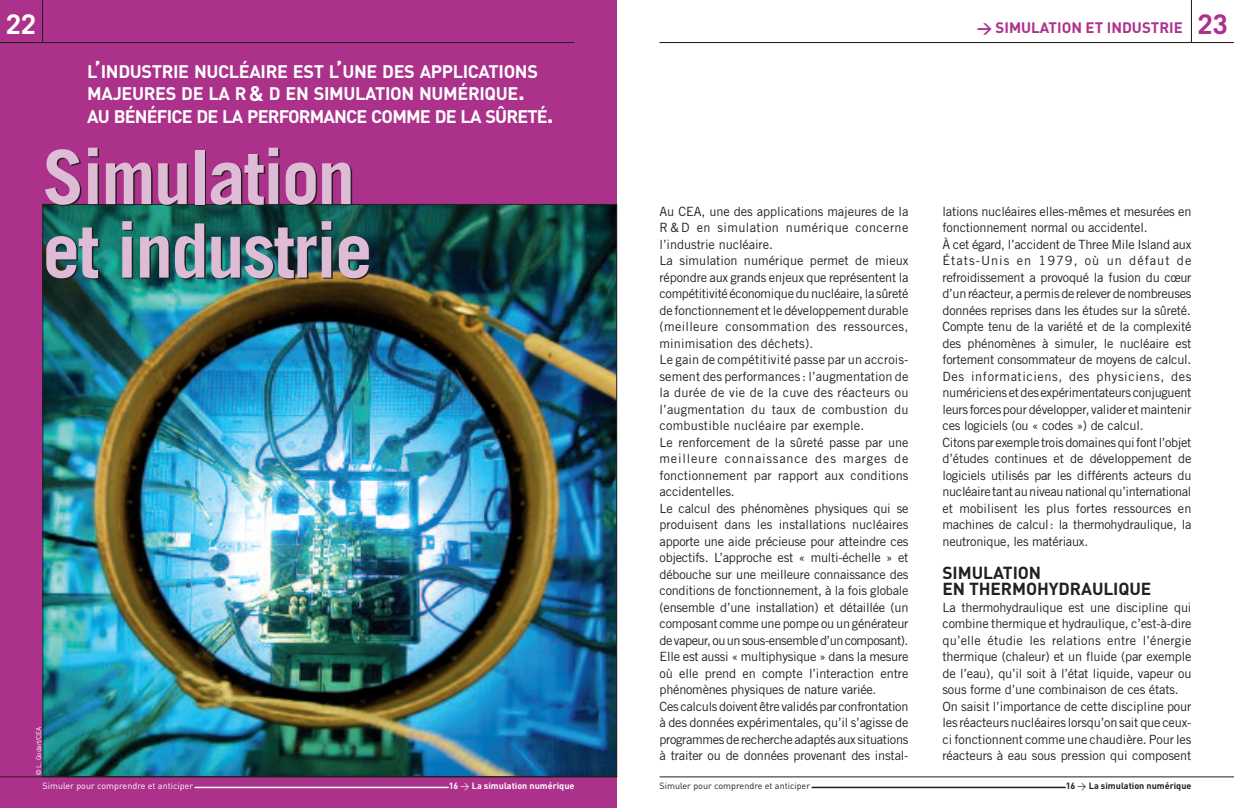
<style>
.page{position:relative;width:1234px;height:808px;background:#fff}
.page>*{position:absolute;margin:0;border:0;box-sizing:border-box;transform-origin:0 0}
.t1{font:700 75px/73.5px "Trade Gothic";letter-spacing:-.025em;color:#debcd5}
.t2{font:700 27px "Trade Gothic";color:#ac318b}
.t3{font:700 27px "Trade Gothic";color:#fff}
.t4{font:700 18px/22.5px "DIN";letter-spacing:-.02em;color:#fff}
.t5{font:700 17.25px/16.5px "DIN";letter-spacing:-.005em;color:#231f20}
.t6{font:700 15px "DIN";color:#ac318b}
.t7{font:12.75px/16.5px "Trade Gothic";letter-spacing:-.015em;color:#231f20}
.t8{font:9px "DIN";color:#231f20}
.t9{font:9px "DIN";color:#fff}
.t10{font:700 9px "DIN";color:#231f20}
.t11{font:700 9px "DIN";color:#fff}
.t12{font:6.75px "Trade Gothic";letter-spacing:-.01em;color:#fff}
.s1{font-size:24px}
.s2{font-size:21px}
.s3{font-family:"DIN Regular Expert";font-weight:400}
.s4{font-family:"DIN Bold Expert";font-weight:400}
</style>
<div class="page">
<div style="left:0;top:0;width:617px;height:808px;background:#ac318b"></div>
<img style="left:45px;top:206px;width:570px;height:569px">
<hr style="left:811px;top:787px;width:254px;height:1px;background:#231f20">
<hr style="left:1190px;top:0;width:1px;height:43px;background:#231f20">
<hr style="left:659px;top:42px;width:574px;height:1px;background:#231f20">
<hr style="left:659px;top:777px;width:574px;height:1px;background:#231f20">
<hr style="left:194px;top:787px;width:254px;height:1px;background:#fff">
<hr style="left:0;top:42px;width:574px;height:1px;background:#231f20">
<hr style="left:42px;top:0;width:1px;height:43px;background:#231f20">
<hr style="left:0;top:777px;width:617px;height:1px;background:#231f20">
<p class="t3" style="left:6px;top:14px;width:32px">22</p>
<p class="t4" style="left:87px;top:62px;width:468px">L<span class="s1">’</span>INDUSTRIE NUCLÉAIRE EST L<span class="s1">’</span>UNE DES APPLICATIONS<br>MAJEURES DE LA R<span class="s2">&amp;</span> D EN SIMULATION NUMÉRIQUE<span class="s1">.<br></span>AU BÉNÉFICE DE LA PERFORMANCE COMME DE LA SÛRETÉ<span class="s1">.</span></p>
<p class="t1" style="left:43px;top:147px;width:331px">Simulation et industrie</p>
<p class="t12" style="left:36px;top:775px;width:50px;rotate:-90deg">© L. Godart/CEA</p>
<p class="t9" style="left:43px;top:783px;width:152px">Simuler pour comprendre et anticiper</p>
<p class="t11" style="left:448px;top:783px;width:127px">16 <span class="s3">w</span> La simulation numérique</p>
<p class="t6" style="left:976px;top:22px;width:208px"><span class="s4">w</span> SIMULATION ET INDUSTRIE</p>
<p class="t2" style="left:1197px;top:14px;width:32px">23</p>
<p class="t7" style="left:659px;top:204px;width:250px">Au CEA, une des applications majeures de la R &amp; D en simulation numérique concerne l’industrie nucléaire.<br>La simulation numérique permet de mieux répondre aux grands enjeux que représentent la compétitivité économiquedunucléaire,la sûreté de fonctionnement etledéveloppementdurable (meilleure consommation des ressources, minimisation des déchets).<br>Le gain de compétitivité passe par un accrois&shy;sement des performances : l’augmentation de la durée de vie de la cuve des réacteurs ou l’augmentation du taux de combustion du combustible nucléaire par exemple.<br>Le renforcement de la sûreté passe par une meilleure connaissance des marges de fonctionnement par rapport aux conditions accidentelles.<br>Le calcul des phénomènes physiques qui se produisent dans les installations nucléaires apporte une aide précieuse pour atteindre ces objectifs. L’approche est « multi-échelle » et débouche sur une meilleure connaissance des conditions de fonctionnement, à la fois globale (ensemble d’une installation) et détaillée (un composant comme une pompe ou un générateur devapeur,ouunsous-ensembled’uncomposant).<br>Elle est aussi « multiphysique » dans la mesure où elle prend en compte l’interaction entre phénomènes physiques de nature variée.<br>Ces calculsdoivent être validéspar confrontation à des données expérimentales, qu’il s’agisse de programmesde recherche adaptés aux situations à traiter ou de données provenant des instal-</p>
<p class="t7" style="left:942px;top:204px;width:250px">lations nucléaires elles-mêmes et mesurées en fonctionnement normal ou accidentel.<br>À cet égard, l’accident de Three Mile Island aux États-Unis en 1979, où un défaut de refroidissement a provoqué la fusion du cœur d’unréacteur,apermisdereleverdenombreuses données reprises dans les études sur la sûreté.<br>Compte tenu de la variété et de la complexité des phénomènes à simuler, le nucléaire est fortement consommateur de moyens de calcul.<br>Des informaticiens, des physiciens, des numériciensetdesexpérimentateursconjuguent leurs forcespourdévelopper, valider etmaintenir ces logiciels (ou « codes ») de calcul.<br>Citonsparexempletroisdomainesquifontl’objet d’études continues et de développement de logiciels utilisés par les différents acteurs du nucléairetantauniveaunationalqu’international et mobilisent les plus fortes ressources en machines de calcul: la thermohydraulique, la neutronique, les matériaux.</p>
<p class="t5" style="left:942px;top:566px;width:210px">SIMULATION<br>EN THERMOHYDRAULIQUE</p>
<p class="t7" style="left:942px;top:600px;width:250px">La thermohydraulique est une discipline qui combine thermique et hydraulique, c’est-à-dire qu’elle étudie les relations entre l’énergie thermique (chaleur) et un fluide (par exemple de l’eau), qu’il soit à l’état liquide, vapeur ou sous forme d’une combinaison de ces états.<br>On saisit l’importance de cette discipline pour les réacteurs nucléaires lorsqu’on sait que ceux&shy;ci fonctionnent comme une chaudière. Pour les réacteurs à eau sous pression qui composent</p>
<p class="t8" style="left:659px;top:783px;width:152px">Simuler pour comprendre et anticiper</p>
<p class="t10" style="left:1065px;top:783px;width:127px">16 <span class="s3">w</span> La simulation numérique</p>
</div>
